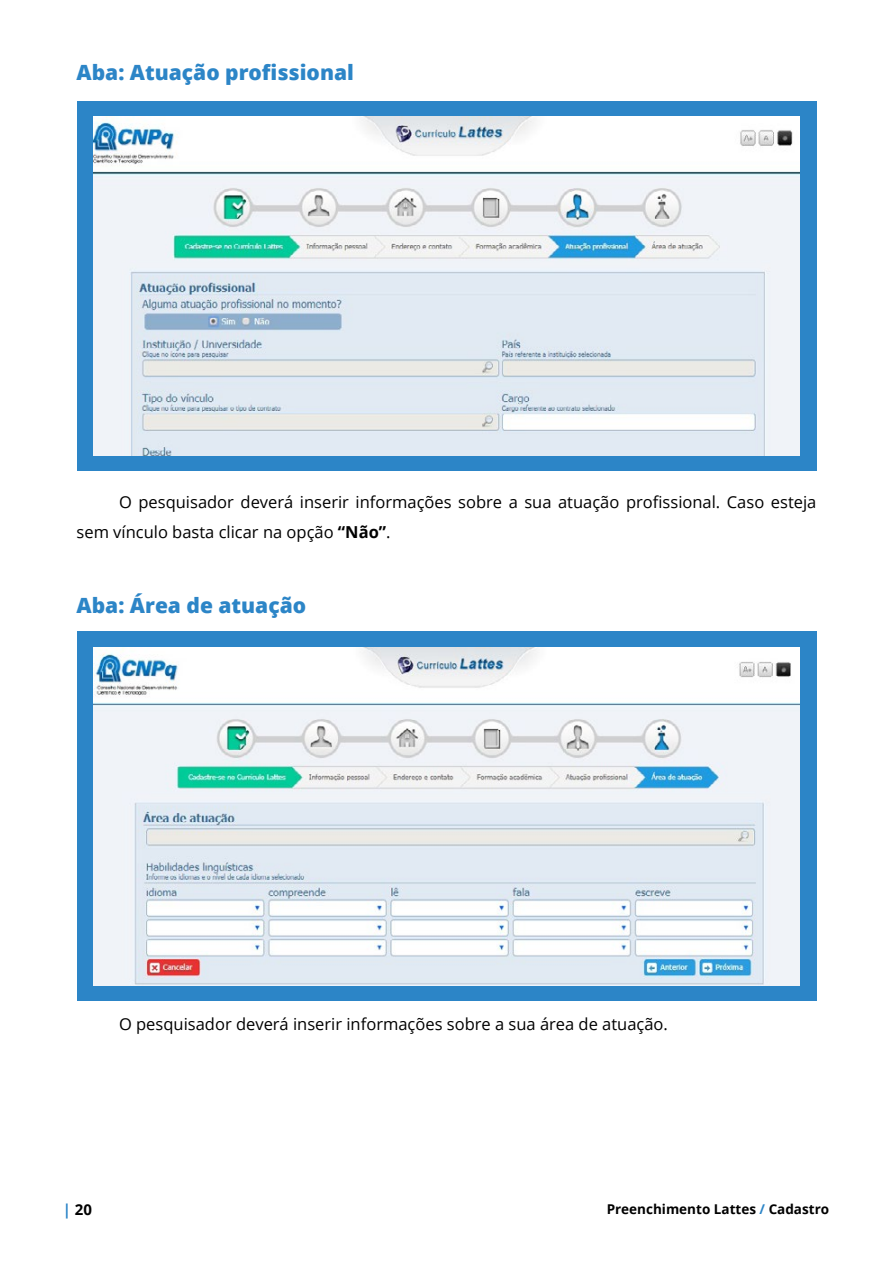
<style>
.page{position:relative;width:893px;height:1263px;background:#fff}
.page>*{position:absolute;margin:0;border:0;box-sizing:border-box;transform-origin:0 0}
.t1{font:800 21px "Open Sans";color:#2c85c7}
.t2{font:16.5px/30px "Open Sans";color:#000}
.t3{font:700 15px "Open Sans";color:#000}
.t4{font:700 13.5px "Open Sans";color:#000}
.s1{font-weight:700}
.s2{color:#2c85c7}
</style>
<div class="page">
<div style="left:77px;top:101px;width:739px;height:370px;background:#2c85c7"></div>
<div style="left:77px;top:631px;width:739px;height:370px;background:#2c85c7"></div>
<img style="left:94px;top:117px;width:705px;height:338px">
<img style="left:94px;top:647px;width:705px;height:338px">
<p class="t1" style="left:77px;top:56px;width:279px">Aba: Atuação profissional</p>
<p class="t2" style="left:77px;top:486px;width:741px;text-indent:43px">O pesquisador deverá inserir informações sobre a sua atuação profissional. Caso esteja sem vínculo basta clicar na opção <span class="s1">“Não”</span>.</p>
<p class="t1" style="left:77px;top:590px;width:231px">Aba: Área de atuação</p>
<p class="t2" style="left:119px;top:1009px;width:550px">O pesquisador deverá inserir informações sobre a sua área de atuação.</p>
<p class="t3" style="left:63px;top:1199px;width:31px"><span class="s2">|</span> 20</p>
<p class="t4" style="left:607px;top:1199px;width:224px">Preenchimento Lattes <span class="s2">/</span> Cadastro</p>
</div>
